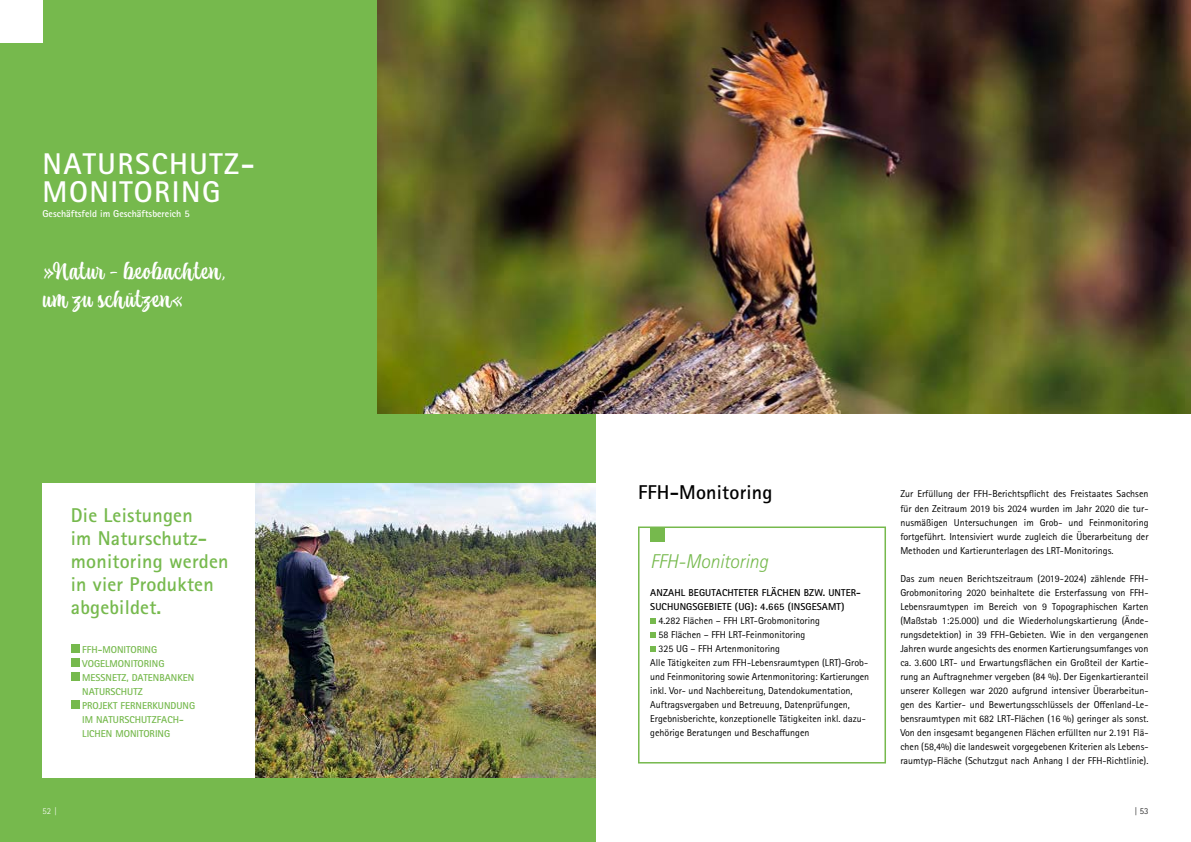
<style>
.page{position:relative;width:1191px;height:842px;background:#fff}
.page>*{position:absolute;margin:0;border:0;box-sizing:border-box;transform-origin:0 0}
.t1{font:700 30px/28px "Rotis Sans Serif Pro";letter-spacing:.05em;color:#fff}
.P-Zitate{font:23px "Atocha";letter-spacing:.045em;color:#fff}
.H3-Kapitelüberschrif{font:700 20px/23px "Rotis Sans Serif Std";letter-spacing:.01em;color:#76b94d}
.H3-Kapitelüberschrif-2{font:700 20px "Rotis Sans Serif Std";letter-spacing:.01em;color:#000}
.P-Zitate-2{font:italic 300 20px "Rotis Sans Serif Std";letter-spacing:-.015em;color:#76b94d}
.P-Fliesstext{font:10px/14px "Rotis Sans Serif Pro";color:#000;text-align:justify}
.P-Fliesstext-2{font:700 10px/14px "Rotis Sans Serif Pro";color:#76b94d}
.P-Fliesstext-3{font:700 10px/14px "Rotis Sans Serif Pro";letter-spacing:.01em;color:#000}
.P-Fliesstext-4{font:700 10px "Rotis Sans Serif Pro";color:#fff}
.t2{font:300 9px "Rotis Sans Serif Std";color:#000}
.t3{font:300 9px "Rotis Sans Serif Std";color:#fff}
</style>
<div class="page">
<div style="left:0;top:0;width:595px;height:842px;background:#76b94d"></div>
<div style="left:638px;top:526px;width:248px;height:237px;background:#fff;border:2px solid #76b94d"></div>
<div style="left:650px;top:528px;width:14px;height:14px;background:#76b94d"></div>
<svg style="left:650px;top:618px;width:6px;height:5px"></svg>
<svg style="left:650px;top:632px;width:6px;height:5px"></svg>
<svg style="left:650px;top:646px;width:6px;height:5px"></svg>
<div style="left:43px;top:483px;width:510px;height:294px;background:#fff"></div>
<img style="left:378px;top:0;width:813px;height:413px">
<div style="left:71px;top:644px;width:8px;height:8px;background:#76b94d"></div>
<div style="left:71px;top:658px;width:8px;height:8px;background:#76b94d"></div>
<div style="left:71px;top:672px;width:8px;height:8px;background:#76b94d"></div>
<div style="left:71px;top:700px;width:8px;height:8px;background:#76b94d"></div>
<img style="left:255px;top:483px;width:340px;height:294px">
<div style="left:0;top:0;width:43px;height:43px;background:#fff"></div>
<h2 class="t1" style="left:43px;top:150px;width:214px">NATURSCHUTZ-<br>MONITORING</h2>
<p class="P-Fliesstext-4" style="left:43px;top:208px;width:149px">Geschäftsfeld im Geschäftsbereich 5</p>
<p class="P-Zitate" style="left:43px;top:255px;width:185px">»Natur – beobachten,</p>
<p class="P-Zitate" style="left:43px;top:283px;width:141px">um zu schützen«</p>
<h3 class="H3-Kapitelüberschrif" style="left:71px;top:503px;width:159px">Die Leistungen<br>im Naturschutz&shy;monitoring werden in vier Produkten abgebildet.</h3>
<p class="P-Fliesstext-2" style="left:82px;top:642px;width:76px">FFH-MONITORING</p>
<p class="P-Fliesstext-2" style="left:82px;top:656px;width:84px">VOGELMONITORING</p>
<p class="P-Fliesstext-2" style="left:82px;top:670px;width:114px">MESSNETZ, DATENBANKEN<br>NATURSCHUTZ</p>
<p class="P-Fliesstext-2" style="left:82px;top:698px;width:114px">PROJEKT FERNERKUNDUNG<br>IM NATURSCHUTZFACH-<br>LICHEN MONITORING</p>
<p class="t3" style="left:43px;top:806px;width:16px">52 |</p>
<h3 class="H3-Kapitelüberschrif-2" style="left:638px;top:479px;width:136px">FFH-Monitoring</h3>
<p class="P-Zitate-2" style="left:650px;top:549px;width:119px">FFH-Monitoring</p>
<p class="P-Fliesstext-3" style="left:650px;top:585px;width:212px">ANZAHL BEGUTACHTETER FLÄCHEN BZW. UNTER-<br>SUCHUNGSGEBIETE (UG): 4.665 (INSGESAMT)</p>
<p class="P-Fliesstext" style="left:658px;top:613px;width:163px">4.282 Flächen – FFH LRT-Grobmonitoring</p>
<p class="P-Fliesstext" style="left:658px;top:627px;width:148px">58 Flächen – FFH LRT-Feinmonitoring</p>
<p class="P-Fliesstext" style="left:658px;top:641px;width:123px">325 UG – FFH Artenmonitoring</p>
<p class="P-Fliesstext" style="left:650px;top:655px;width:220px;text-align:left">Alle Tätigkeiten zum FFH-Lebensraumtypen (LRT)-Grob&shy;und Feinmonitoring sowie Artenmonitoring: Kartierungen inkl. Vor- und Nachbereitung, Datendokumentation, Auftragsvergaben und Betreuung, Datenprüfungen, Ergebnisberichte, konzeptionelle Tätigkeiten inkl. dazu&shy;gehörige Beratungen und Beschaffungen</p>
<p class="P-Fliesstext" style="left:900px;top:487px;width:250px">Zur Erfüllung der FFH-Berichtspflicht des Freistaates Sachsen für den Zeitraum 2019 bis 2024 wurden im Jahr 2020 die tur&shy;nusmäßigen Untersuchungen im Grob- und Feinmonitoring fortgeführt. Intensiviert wurde zugleich die Überarbeitung der Methoden und Kartierunterlagen des LRT-Monitorings.</p>
<p class="P-Fliesstext" style="left:900px;top:571px;width:250px">Das zum neuen Berichtszeitraum (2019-2024) zählende FFH-Grobmonitoring 2020 beinhaltete die Ersterfassung von FFH-Lebensraumtypen im Bereich von 9 Topographischen Karten (Maßstab 1:25.000) und die Wiederholungskartierung (Ände&shy;rungsdetektion) in 39 FFH-Gebieten. Wie in den vergangenen Jahren wurde angesichts des enormen Kartierungsumfanges von ca. 3.600 LRT- und Erwartungsflächen ein Großteil der Kartie&shy;rung an Auftragnehmer vergeben (84 %). Der Eigenkartieranteil unserer Kollegen war 2020 aufgrund intensiver Überarbeitun&shy;gen des Kartier- und Bewertungsschlüssels der Offenland-Le&shy;bensraumtypen mit 682 LRT-Flächen (16 %) geringer als sonst.<br>Von den insgesamt begangenen Flächen erfüllten nur 2.191 Flä&shy;chen (58,4%) die landesweit vorgegebenen Kriterien als Lebens&shy;raumtyp-Fläche (Schutzgut nach Anhang I der FFH-Richtlinie).</p>
<p class="t2" style="left:1134px;top:806px;width:15px">| 53</p>
</div>
